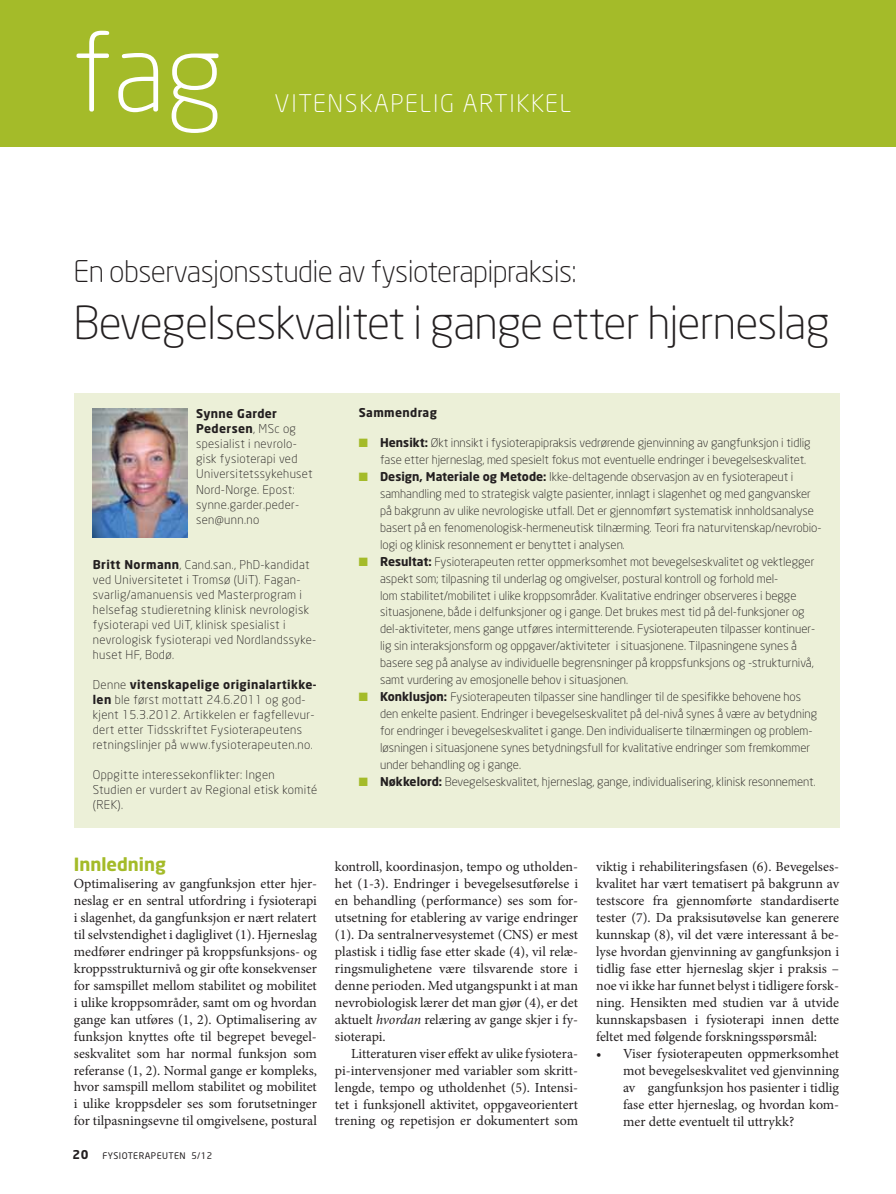
<style>
.page{position:relative;width:896px;height:1194px;background:#fff}
.page>*{position:absolute;margin:0;border:0;box-sizing:border-box;transform-origin:0 0}
.t1{font:300 108px "Neo Sans";color:#fff}
.t2{font:300 45px "Neo Sans";letter-spacing:-.02em;color:#231f20}
.t3{font:300 29.55px "Neo Sans";letter-spacing:-.02em;color:#231f20}
.t4{font:300 24px "Neo Sans";letter-spacing:.07em;color:#fff}
.t5{font:700 18px "Neo Sans";color:#a4bb29}
.t6{font:13.8px/17px "Minion Pro";color:#231f20;text-align:justify}
.t7{font:300 12px/17px "Neo Sans";color:#231f20}
.t8{font:300 12px/15px "Neo Sans";letter-spacing:.03em;color:#231f20}
.t9{font:700 12px "Neo Sans";letter-spacing:.03em;color:#231f20}
.t10{font:9px "Neo Sans";letter-spacing:.05em;color:#231f20}
.s1{font-weight:700}
.s2{font-style:italic}
</style>
<div class="page">
<div style="left:0;top:0;width:895px;height:146px;background:#a4bb29"></div>
<div style="left:74px;top:393px;width:765px;height:434px;background:#ecf0d8"></div>
<img style="left:93px;top:408px;width:94px;height:130px">
<h1 class="t1" style="left:72px;top:22px;width:153px">fag</h1>
<h3 class="t4" style="left:274px;top:92px;width:298px">VITENSKAPELIG ARTIKKEL</h3>
<h3 class="t3" style="left:74px;top:258px;width:504px">En observasjonsstudie av fysioterapipraksis:</h3>
<h2 class="t2" style="left:74px;top:301px;width:757px">Bevegelseskvalitet i gange etter hjerneslag</h2>
<p class="t8" style="left:196px;top:407px;width:118px"><span class="s1">Synne Garder<br>Pedersen</span>, MSc og spesialist i nevrolo&shy;gisk fysioterapi ved<br>Universitetssykehuset<br>Nord-Norge. Epost: synne.garder.peder&shy;sen@unn.no</p>
<p class="t8" style="left:93px;top:557px;width:225px"><span class="s1">Britt Normann</span>, Cand.san., PhD-kandidat ved Universitetet i Tromsø (UiT). Fagan&shy;svarlig/amanuensis ved Masterprogram i helsefag studieretning klinisk nevrologisk fysioterapi ved UiT, klinisk spesialist i nevrologisk fysioterapi ved Nordlandssyke&shy;huset HF, Bodø.</p>
<p class="t8" style="left:93px;top:677px;width:225px">Denne <span class="s1">vitenskapelige originalartikke&shy;len</span> ble først mottatt 24.6.2011 og god&shy;kjent 15.3.2012. Artikkelen er fagfellevur&shy;dert etter Tidsskriftet Fysioterapeutens retningslinjer på www.fysioterapeuten.no.</p>
<p class="t8" style="left:93px;top:767px;width:226px">Oppgitte interessekonflikter: Ingen<br>Studien er vurdert av Regional etisk komité (REK).</p>
<p class="t9" style="left:359px;top:407px;width:80px">Sammendrag</p>
<p class="t7" style="left:380px;top:434px;width:443px"><span class="s1">Hensikt:</span> Økt innsikt i fysioterapipraksis vedrørende gjenvinning av gangfunksjon i tidlig fase etter hjerneslag, med spesielt fokus mot eventuelle endringer i bevegelseskvalitet.<br><span class="s1">Design, Materiale og Metode:</span> Ikke-deltagende observasjon av en fysioterapeut i samhandling med to strategisk valgte pasienter, innlagt i slagenhet og med gangvansker på bakgrunn av ulike nevrologiske utfall. Det er gjennomført systematisk innholdsanalyse basert på en fenomenologisk-hermeneutisk tilnærming. Teori fra naturvitenskap/nevrobio&shy;logi og klinisk resonnement er benyttet i analysen.<br><span class="s1">Resultat:</span> Fysioterapeuten retter oppmerksomhet mot bevegelseskvalitet og vektlegger aspekt som; tilpasning til underlag og omgivelser, postural kontroll og forhold mel-<br>lom stabilitet/mobilitet i ulike kroppsområder. Kvalitative endringer observeres i begge situasjonene, både i delfunksjoner og i gange. Det brukes mest tid på del-funksjoner og del-aktiviteter, mens gange utføres intermitterende. Fysioterapeuten tilpasser kontinuer&shy;lig sin interaksjonsform og oppgaver/aktiviteter i situasjonene. Tilpasningene synes å basere seg på analyse av individuelle begrensninger på kroppsfunksjons og -strukturnivå, samt vurdering av emosjonelle behov i situasjonen.<br><span class="s1">Konklusjon:</span> Fysioterapeuten tilpasser sine handlinger til de spesifikke behovene hos den enkelte pasient. Endringer i bevegelseskvalitet på del-nivå synes å være av betydning for endringer i bevegelseskvalitet i gange. Den individualiserte tilnærmingen og problem&shy;løsningen i situasjonene synes betydningsfull for kvalitative endringer som fremkommer under behandling og i gange.<br><span class="s1">Nøkkelord:</span> Bevegelseskvalitet, hjerneslag, gange, individualisering, klinisk resonnement.</p>
<h3 class="t5" style="left:74px;top:855px;width:94px">Innledning</h3>
<p class="t6" style="left:74px;top:875px;width:245px">Optimalisering av gangfunksjon etter hjer&shy;neslag er en sentral utfordring i fysioterapi i slagenhet, da gangfunksjon er nært relatert til selvstendighet i dagliglivet (1). Hjerneslag medfører endringer på kroppsfunksjons- og kroppsstrukturnivå og gir ofte konsekvenser for samspillet mellom stabilitet og mobilitet i ulike kroppsområder, samt om og hvordan gange kan utføres (1, 2). Optimalisering av funksjon knyttes ofte til begrepet bevegel&shy;seskvalitet som har normal funksjon som referanse (1, 2). Normal gange er kompleks, hvor samspill mellom stabilitet og mobilitet i ulike kroppsdeler ses som forutsetninger for tilpasningsevne til omgivelsene, postural</p>
<p class="t9" style="left:72px;top:1148px;width:18px">20</p>
<p class="t10" style="left:103px;top:1151px;width:111px">FYSIOTERAPEUTEN 5/12</p>
<p class="t6" style="left:335px;top:859px;width:244px">kontroll, koordinasjon, tempo og utholden&shy;het (1-3). Endringer i bevegelsesutførelse i en behandling (performance) ses som for&shy;utsetning for etablering av varige endringer (1). Da sentralnervesystemet (CNS) er mest plastisk i tidlig fase etter skade (4), vil relæ&shy;ringsmulighetene være tilsvarende store i denne perioden. Med utgangspunkt i at man nevrobiologisk lærer det man gjør (4), er det aktuelt <span class="s2">hvordan</span> relæring av gange skjer i fy&shy;sioterapi.</p>
<p class="t6" style="left:335px;top:1045px;width:245px;text-indent:16px">Litteraturen viser effekt av ulike fysiotera&shy;pi-intervensjoner med variabler som skritt&shy;lengde, tempo og utholdenhet (5). Intensi&shy;tet i funksjonell aktivitet, oppgaveorientert trening og repetisjon er dokumentert som</p>
<p class="t6" style="left:596px;top:859px;width:244px">viktig i rehabiliteringsfasen (6). Bevegelses&shy;kvalitet har vært tematisert på bakgrunn av testscore fra gjennomførte standardiserte tester (7). Da praksisutøvelse kan generere kunnskap (8), vil det være interessant å be&shy;lyse hvordan gjenvinning av gangfunksjon i tidlig fase etter hjerneslag skjer i praksis – noe vi ikke har funnet belyst i tidligere forsk&shy;ning. Hensikten med studien var å utvide kunnskapsbasen i fysioterapi innen dette feltet med følgende forskningsspørsmål:</p>
<p class="t6" style="left:623px;top:1045px;width:217px">Viser fysioterapeuten oppmerksomhet mot bevegelseskvalitet ved gjenvinning av gangfunksjon hos pasienter i tidlig fase etter hjerneslag, og hvordan kom&shy;mer dette eventuelt til uttrykk?</p>
</div>
